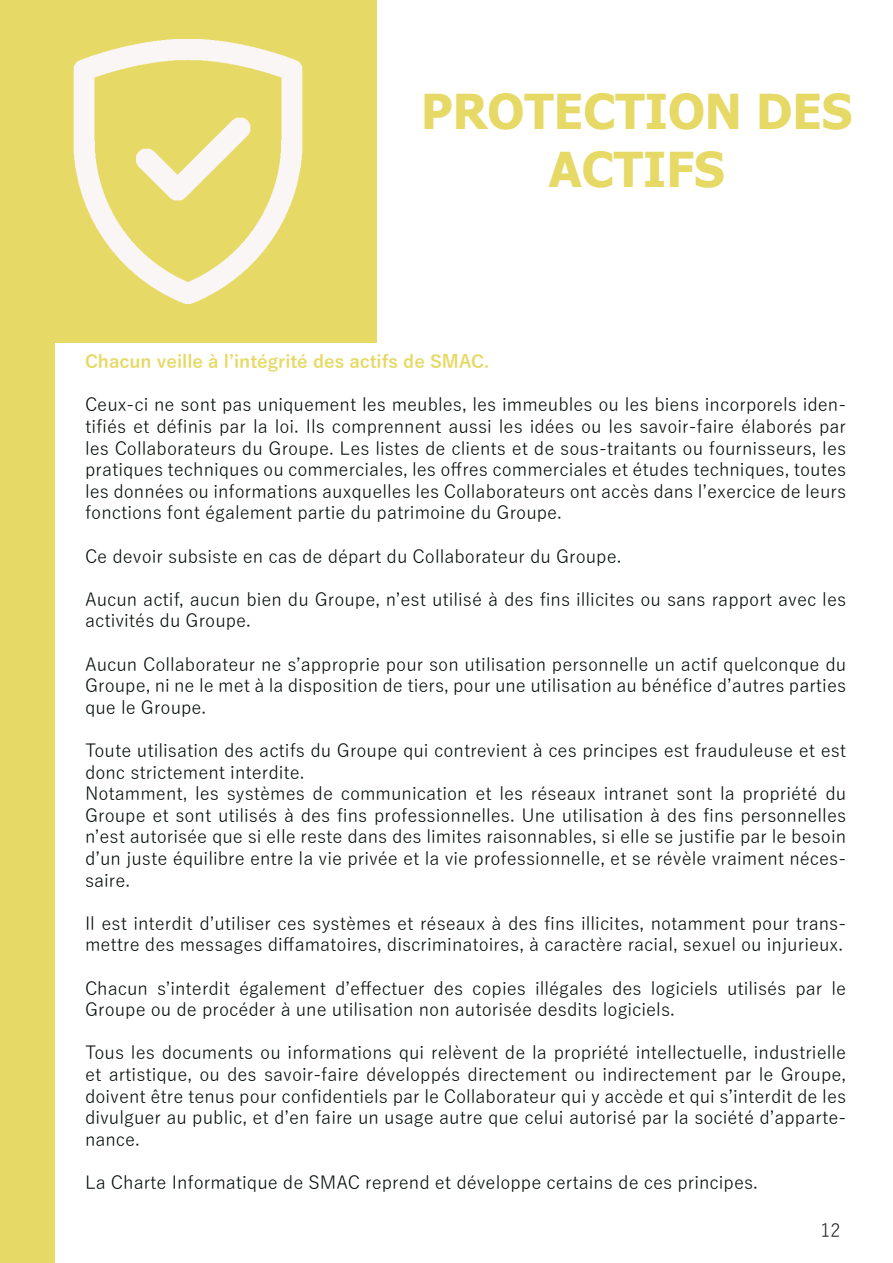
<style>
.page{position:relative;width:893px;height:1263px;background:#fff}
.page>*{position:absolute;margin:0;border:0;box-sizing:border-box;transform-origin:0 0}
.t1{font:700 48px/57.6px "Tahoma";color:#e6d966;text-align:center}
.t2{font:18px/21.6px "Yu Gothic";color:#000a04;text-align:justify}
.t3{font:700 18px "Yu Gothic";color:#e6d966}
.t4{font:18px "Yu Gothic";color:#231f20}
</style>
<div class="page">
<div style="left:0;top:0;width:376px;height:343px;background:#e6d966"></div>
<div style="left:0;top:343px;width:54px;height:920px;background:#e6d966"></div>
<img style="left:73px;top:39px;width:230px;height:265px">
<p class="t1" style="left:421px;top:85px;width:433px">PROTECTION DES<br>ACTIFS</p>
<p class="t3" style="left:85px;top:351px;width:406px">Chacun veille à l’intégrité des actifs de SMAC.</p>
<p class="t2" style="left:85px;top:392px;width:763px">Ceux-ci ne sont pas uniquement les meubles, les immeubles ou les biens incorporels iden&shy;tifiés et définis par la loi. Ils comprennent aussi les idées ou les savoir-faire élaborés par les Collaborateurs du Groupe. Les listes de clients et de sous-traitants ou fournisseurs, les pratiques techniques ou commerciales, les offres commerciales et études techniques, toutes les données ou informations auxquelles les Collaborateurs ont accès dans l’exercice de leurs fonctions font également partie du patrimoine du Groupe.</p>
<p class="t2" style="left:85px;top:543px;width:538px">Ce devoir subsiste en cas de départ du Collaborateur du Groupe.</p>
<p class="t2" style="left:85px;top:586px;width:763px">Aucun actif, aucun bien du Groupe, n’est utilisé à des fins illicites ou sans rapport avec les activités du Groupe.</p>
<p class="t2" style="left:85px;top:651px;width:763px">Aucun Collaborateur ne s’approprie pour son utilisation personnelle un actif quelconque du Groupe, ni ne le met à la disposition de tiers, pour une utilisation au bénéfice d’autres parties que le Groupe.</p>
<p class="t2" style="left:85px;top:737px;width:763px">Toute utilisation des actifs du Groupe qui contrevient à ces principes est frauduleuse et est donc strictement interdite.</p>
<p class="t2" style="left:85px;top:780px;width:763px">Notamment, les systèmes de communication et les réseaux intranet sont la propriété du Groupe et sont utilisés à des fins professionnelles. Une utilisation à des fins personnelles n’est autorisée que si elle reste dans des limites raisonnables, si elle se justifie par le besoin d’un juste équilibre entre la vie privée et la vie professionnelle, et se révèle vraiment néces&shy;saire.</p>
<p class="t2" style="left:85px;top:910px;width:763px">Il est interdit d’utiliser ces systèmes et réseaux à des fins illicites, notamment pour trans&shy;mettre des messages diffamatoires, discriminatoires, à caractère racial, sexuel ou injurieux.</p>
<p class="t2" style="left:85px;top:975px;width:763px">Chacun s’interdit également d’effectuer des copies illégales des logiciels utilisés par le<br>Groupe ou de procéder à une utilisation non autorisée desdits logiciels.</p>
<p class="t2" style="left:85px;top:1040px;width:763px">Tous les documents ou informations qui relèvent de la propriété intellectuelle, industrielle et artistique, ou des savoir-faire développés directement ou indirectement par le Groupe, doivent être tenus pour confidentiels par le Collaborateur qui y accède et qui s’interdit de les divulguer au public, et d’en faire un usage autre que celui autorisé par la société d’apparte&shy;nance.</p>
<p class="t2" style="left:85px;top:1169px;width:674px">La Charte Informatique de SMAC reprend et développe certains de ces principes.</p>
<p class="t4" style="left:820px;top:1214px;width:22px">12</p>
</div>
